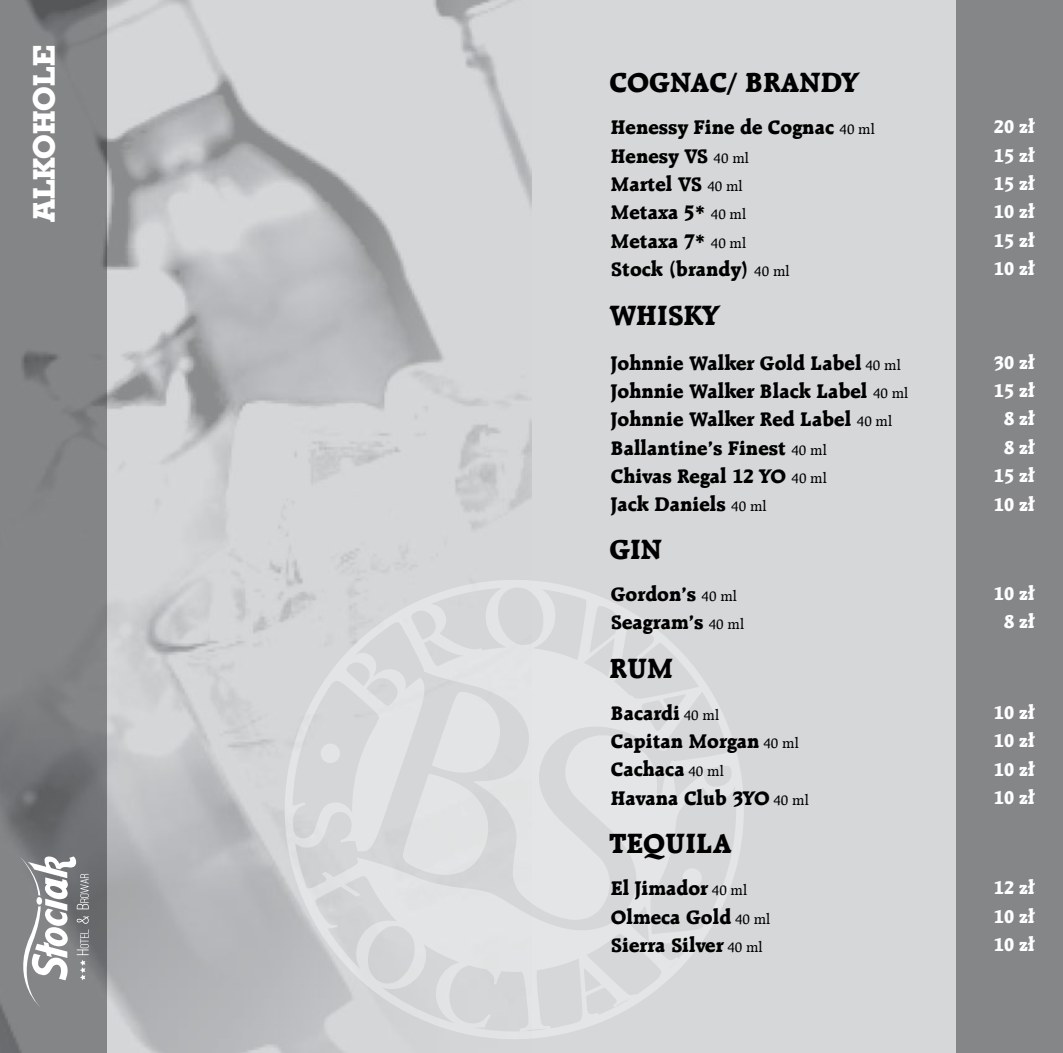
<style>
.page{position:relative;width:1063px;height:1053px;background:#fff}
.page>*{position:absolute;margin:0;border:0;box-sizing:border-box;transform-origin:0 0}
.t1{font:30px "Raleigh X Bd EU";color:#000}
.t2{font:30px "Geo Slab 703 X Bd EU";color:#fff}
.t3{font:21.25px "Raleigh X Bd EU";color:#000}
.t4{font:20px "Raleigh X Bd EU";color:#fff}
.s1{font-family:"Raleigh Md EU";font-size:15px}
</style>
<div class="page">
<div style="left:531px;top:0;width:532px;height:1052px;background:#d5d7d8"></div>
<div style="left:957px;top:0;width:106px;height:1052px;background:#848688"></div>
<img style="left:0;top:0;width:531px;height:1052px">
<svg style="left:256px;top:551px;width:488px;height:501px;fill:#d5d7d8"></svg>
<svg style="left:10px;top:855px;width:79px;height:152px"></svg>
<h1 class="t2" style="left:25px;top:222px;width:179px;rotate:-90deg">ALKOHOLE</h1>
<h1 class="t1" style="left:609px;top:64px;width:250px">COGNAC/ BRANDY</h1>
<p class="t3" style="left:611px;top:114px;width:266px">Henessy Fine de Cognac <span class="s1">40 ml</span></p>
<p class="t4" style="left:994px;top:114px;width:43px">20 zł</p>
<p class="t3" style="left:611px;top:142px;width:140px">Henesy VS <span class="s1">40 ml</span></p>
<p class="t4" style="left:994px;top:143px;width:43px">15 zł</p>
<p class="t3" style="left:611px;top:171px;width:133px">Martel VS <span class="s1">40 ml</span></p>
<p class="t4" style="left:994px;top:171px;width:43px">15 zł</p>
<p class="t3" style="left:611px;top:199px;width:137px">Metaxa 5* <span class="s1">40 ml</span></p>
<p class="t4" style="left:994px;top:199px;width:43px">10 zł</p>
<p class="t3" style="left:611px;top:228px;width:137px">Metaxa 7* <span class="s1">40 ml</span></p>
<p class="t4" style="left:994px;top:228px;width:43px">15 zł</p>
<p class="t3" style="left:611px;top:256px;width:180px">Stock (brandy) <span class="s1">40 ml</span></p>
<p class="t4" style="left:994px;top:256px;width:43px">10 zł</p>
<h1 class="t1" style="left:609px;top:296px;width:111px">WHISKY</h1>
<p class="t3" style="left:611px;top:349px;width:291px">Johnnie Walker Gold Label <span class="s1">40 ml</span></p>
<p class="t4" style="left:994px;top:350px;width:43px">30 zł</p>
<p class="t3" style="left:611px;top:378px;width:299px">Johnnie Walker Black Label <span class="s1">40 ml</span></p>
<p class="t4" style="left:994px;top:378px;width:43px">15 zł</p>
<p class="t3" style="left:611px;top:406px;width:283px">Johnnie Walker Red Label <span class="s1">40 ml</span></p>
<p class="t4" style="left:1004px;top:406px;width:32px">8 zł</p>
<p class="t3" style="left:611px;top:434px;width:217px">Ballantine’s Finest <span class="s1">40 ml</span></p>
<p class="t4" style="left:1004px;top:435px;width:32px">8 zł</p>
<p class="t3" style="left:611px;top:463px;width:218px">Chivas Regal 12 YO <span class="s1">40 ml</span></p>
<p class="t4" style="left:994px;top:463px;width:43px">15 zł</p>
<p class="t3" style="left:611px;top:491px;width:157px">Jack Daniels <span class="s1">40 ml</span></p>
<p class="t4" style="left:994px;top:491px;width:43px">10 zł</p>
<h1 class="t1" style="left:609px;top:531px;width:54px">GIN</h1>
<p class="t3" style="left:611px;top:581px;width:128px">Gordon’s <span class="s1">40 ml</span></p>
<p class="t4" style="left:994px;top:581px;width:43px">10 zł</p>
<p class="t3" style="left:611px;top:609px;width:135px">Seagram’s <span class="s1">40 ml</span></p>
<p class="t4" style="left:1004px;top:609px;width:32px">8 zł</p>
<h1 class="t1" style="left:609px;top:649px;width:65px">RUM</h1>
<p class="t3" style="left:611px;top:699px;width:110px">Bacardi <span class="s1">40 ml</span></p>
<p class="t4" style="left:994px;top:700px;width:43px">10 zł</p>
<p class="t3" style="left:611px;top:728px;width:189px">Capitan Morgan <span class="s1">40 ml</span></p>
<p class="t4" style="left:994px;top:728px;width:43px">10 zł</p>
<p class="t3" style="left:611px;top:756px;width:114px">Cachaca <span class="s1">40 ml</span></p>
<p class="t4" style="left:994px;top:756px;width:43px">10 zł</p>
<p class="t3" style="left:611px;top:784px;width:199px">Havana Club 3YO <span class="s1">40 ml</span></p>
<p class="t4" style="left:994px;top:785px;width:43px">10 zł</p>
<h1 class="t1" style="left:609px;top:824px;width:124px">TEQUILA</h1>
<p class="t3" style="left:611px;top:875px;width:138px">El Jimador <span class="s1">40 ml</span></p>
<p class="t4" style="left:994px;top:875px;width:43px">12 zł</p>
<p class="t3" style="left:611px;top:903px;width:161px">Olmeca Gold <span class="s1">40 ml</span></p>
<p class="t4" style="left:994px;top:903px;width:43px">10 zł</p>
<p class="t3" style="left:611px;top:931px;width:153px">Sierra Silver <span class="s1">40 ml</span></p>
<p class="t4" style="left:994px;top:932px;width:43px">10 zł</p>
</div>
